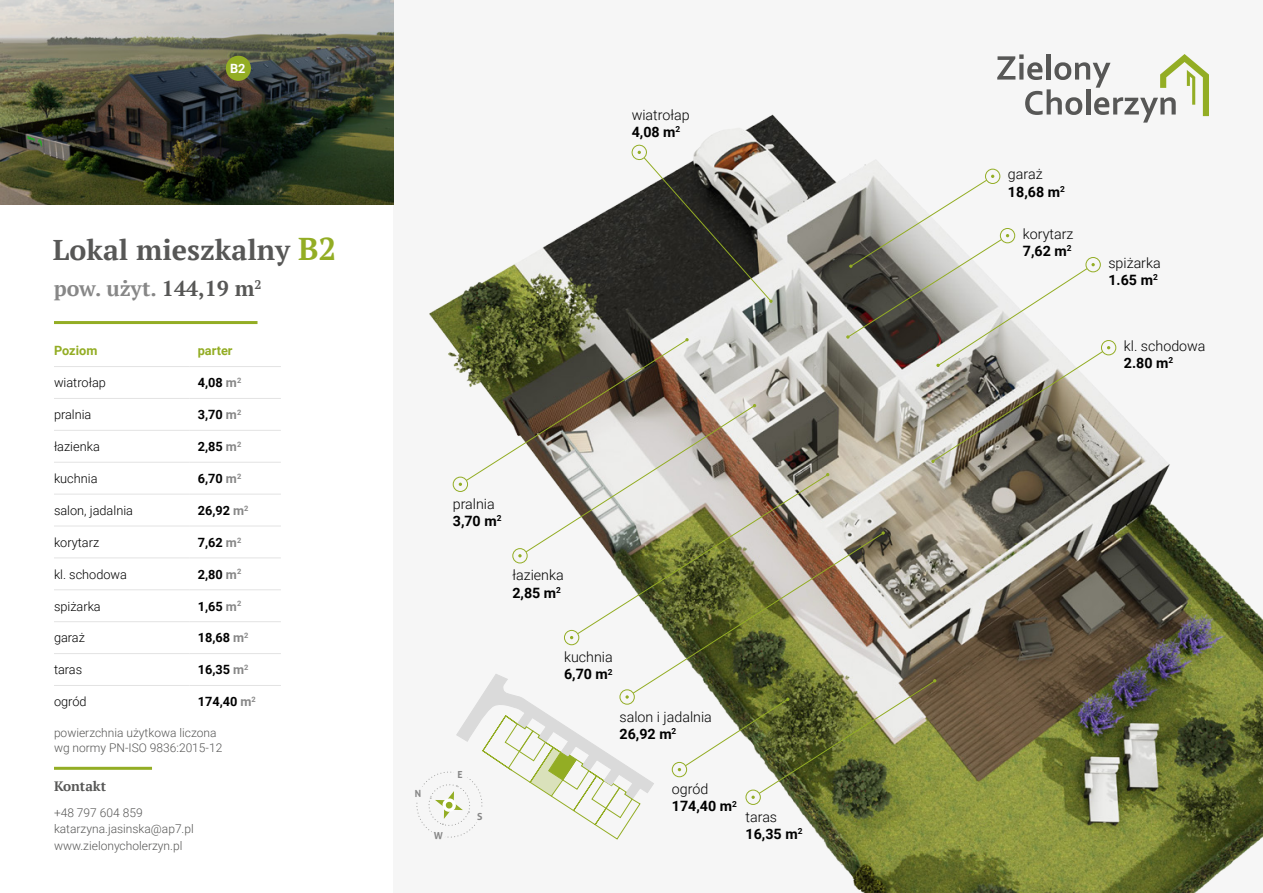
<style>
.page{position:relative;width:1263px;height:893px;background:#fff}
.page>*{position:absolute;margin:0;border:0;box-sizing:border-box;transform-origin:0 0}
.t1{font:700 28.5px "PT Serif";color:#575756}
.t2{font:700 21.3px "PT Serif";color:#878787}
.t3{font:300 14.25px/17.1px "Roboto";color:#000}
.t4{font:700 14.25px/17.1px "Roboto";color:#000}
.t5{font:700 13.65px "PT Serif";color:#575756}
.t6{font:300 12.75px "Roboto";color:#000}
.t7{font:700 12.75px "Roboto";color:#000}
.t8{font:700 12.75px "Roboto";color:#93ad24}
.t9{font:700 12.75px "Roboto";color:#fff}
.t10{font:300 12px/16.5px "Roboto";color:#575756}
.t11{font:700 9.75px "Aller";color:#878787}
.s1{font-size:31.5px;color:#93ad24}
.s2{color:#575756}
.s3{color:#878787}
.s4{font-weight:700}
.s5{font-weight:300}
</style>
<div class="page">
<hr style="left:54px;top:321px;width:203px;height:3px;background:#93ad24">
<div style="left:393px;top:0;width:870px;height:893px;background:#f6f6f6"></div>
<img style="left:0;top:0;width:393px;height:205px">
<img style="left:702px;top:114px;width:561px;height:779px">
<svg style="left:997px;top:54px;width:212px;height:69px"></svg>
<hr style="left:54px;top:366px;width:135px;height:1px;background:#e3e3e3">
<hr style="left:189px;top:366px;width:92px;height:1px;background:#e3e3e3">
<hr style="left:54px;top:398px;width:135px;height:1px;background:#e3e3e3">
<hr style="left:189px;top:398px;width:92px;height:1px;background:#e3e3e3">
<hr style="left:54px;top:430px;width:135px;height:1px;background:#e3e3e3">
<hr style="left:189px;top:430px;width:92px;height:1px;background:#e3e3e3">
<hr style="left:54px;top:462px;width:135px;height:1px;background:#e3e3e3">
<hr style="left:189px;top:462px;width:92px;height:1px;background:#e3e3e3">
<hr style="left:54px;top:494px;width:135px;height:1px;background:#e3e3e3">
<hr style="left:189px;top:494px;width:92px;height:1px;background:#e3e3e3">
<hr style="left:54px;top:685px;width:135px;height:1px;background:#e3e3e3">
<hr style="left:189px;top:685px;width:92px;height:1px;background:#e3e3e3">
<hr style="left:54px;top:526px;width:135px;height:1px;background:#e3e3e3">
<hr style="left:189px;top:526px;width:92px;height:1px;background:#e3e3e3">
<hr style="left:54px;top:558px;width:135px;height:1px;background:#e3e3e3">
<hr style="left:189px;top:558px;width:92px;height:1px;background:#e3e3e3">
<hr style="left:54px;top:590px;width:135px;height:1px;background:#e3e3e3">
<hr style="left:189px;top:590px;width:92px;height:1px;background:#e3e3e3">
<hr style="left:54px;top:621px;width:135px;height:1px;background:#e3e3e3">
<hr style="left:189px;top:621px;width:92px;height:1px;background:#e3e3e3">
<hr style="left:54px;top:653px;width:135px;height:1px;background:#e3e3e3">
<hr style="left:189px;top:653px;width:92px;height:1px;background:#e3e3e3">
<hr style="left:54px;top:767px;width:98px;height:3px;background:#93ad24">
<div style="left:1101px;top:340px;width:15px;height:15px;border:1px solid #93ad24;border-radius:50%"></div>
<div style="left:226px;top:56px;width:25px;height:25px;background:#93ad24;border-radius:50%"></div>
<img style="left:416px;top:144px;width:694px;height:699px">
<p class="t9" style="left:230px;top:59px;width:17px">B2</p>
<h1 class="t1" style="left:53px;top:231px;width:285px">Lokal mieszkalny <span class="s1">B2</span></h1>
<h2 class="t2" style="left:54px;top:275px;width:209px">pow. użyt. <span class="s2">144,19 m</span><sup>2</sup></h2>
<p class="t8" style="left:54px;top:342px;width:45px">Poziom</p>
<p class="t8" style="left:198px;top:342px;width:36px">parter</p>
<p class="t6" style="left:54px;top:374px;width:53px">wiatrołap</p>
<p class="t7" style="left:198px;top:374px;width:45px">4,08 <span class="s3">m</span><sup>2</sup></p>
<p class="t6" style="left:54px;top:406px;width:39px">pralnia</p>
<p class="t7" style="left:198px;top:406px;width:45px">3,70 <span class="s3">m</span><sup>2</sup></p>
<p class="t6" style="left:54px;top:438px;width:47px">łazienka</p>
<p class="t7" style="left:198px;top:438px;width:45px">2,85 <span class="s3">m</span><sup>2</sup></p>
<p class="t6" style="left:54px;top:469px;width:45px">kuchnia</p>
<p class="t7" style="left:198px;top:469px;width:45px">6,70 <span class="s3">m</span><sup>2</sup></p>
<p class="t6" style="left:54px;top:501px;width:81px">salon, jadalnia</p>
<p class="t7" style="left:198px;top:501px;width:52px">26,92 <span class="s3">m</span><sup>2</sup></p>
<p class="t6" style="left:54px;top:533px;width:47px">korytarz</p>
<p class="t7" style="left:198px;top:533px;width:45px">7,62 <span class="s3">m</span><sup>2</sup></p>
<p class="t6" style="left:54px;top:565px;width:75px">kl. schodowa</p>
<p class="t7" style="left:198px;top:565px;width:45px">2,80 <span class="s3">m</span><sup>2</sup></p>
<p class="t6" style="left:54px;top:597px;width:48px">spiżarka</p>
<p class="t7" style="left:198px;top:597px;width:45px">1,65 <span class="s3">m</span><sup>2</sup></p>
<p class="t6" style="left:54px;top:629px;width:32px">garaż</p>
<p class="t7" style="left:198px;top:629px;width:52px">18,68 <span class="s3">m</span><sup>2</sup></p>
<p class="t6" style="left:54px;top:661px;width:30px">taras</p>
<p class="t7" style="left:198px;top:661px;width:52px">16,35 <span class="s3">m</span><sup>2</sup></p>
<p class="t6" style="left:54px;top:693px;width:34px">ogród</p>
<p class="t7" style="left:198px;top:693px;width:60px">174,40 <span class="s3">m</span><sup>2</sup></p>
<p class="t10" style="left:54px;top:725px;width:170px;line-height:15px">powierzchnia użytkowa liczona wg normy PN-ISO 9836:2015-12</p>
<p class="t5" style="left:54px;top:777px;width:54px">Kontakt</p>
<p class="t10" style="left:54px;top:804px;width:141px">+48 797 604 859 katarzyna.jasinska@ap7.pl www.zielonycholerzyn.pl</p>
<p class="t3" style="left:632px;top:106px;width:59px">wiatrołap<br><span class="s4">4,08 m</span><sup>2</sup></p>
<p class="t3" style="left:453px;top:495px;width:50px">pralnia<br><span class="s4">3,70 m</span><sup>2</sup></p>
<p class="t3" style="left:512px;top:566px;width:53px">łazienka<br><span class="s4">2,85 m</span><sup>2</sup></p>
<p class="t11" style="left:458px;top:768px;width:7px">E</p>
<p class="t11" style="left:477px;top:811px;width:7px">S</p>
<p class="t3" style="left:564px;top:648px;width:50px">kuchnia<br><span class="s4">6,70 m</span><sup>2</sup></p>
<p class="t3" style="left:620px;top:707px;width:94px">salon i jadalnia<br><span class="s4">26,92 m</span><sup>2</sup></p>
<p class="t4" style="left:672px;top:780px;width:67px"><span class="s5">ogród<br></span>174,40 m<sup>2</sup></p>
<p class="t4" style="left:746px;top:808px;width:58px"><span class="s5">taras<br></span>16,35 m<sup>2</sup></p>
<p class="t4" style="left:1008px;top:165px;width:58px"><span class="s5">garaż<br></span>18,68 m<sup>2</sup></p>
<p class="t3" style="left:1023px;top:225px;width:52px">korytarz<br><span class="s4">7,62 m</span><sup>2</sup></p>
<p class="t3" style="left:1108px;top:254px;width:54px">spiżarka<br><span class="s4">1.65 m</span><sup>2</sup></p>
<p class="t3" style="left:1124px;top:337px;width:83px">kl. schodowa<br><span class="s4">2.80 m</span><sup>2</sup></p>
</div>
